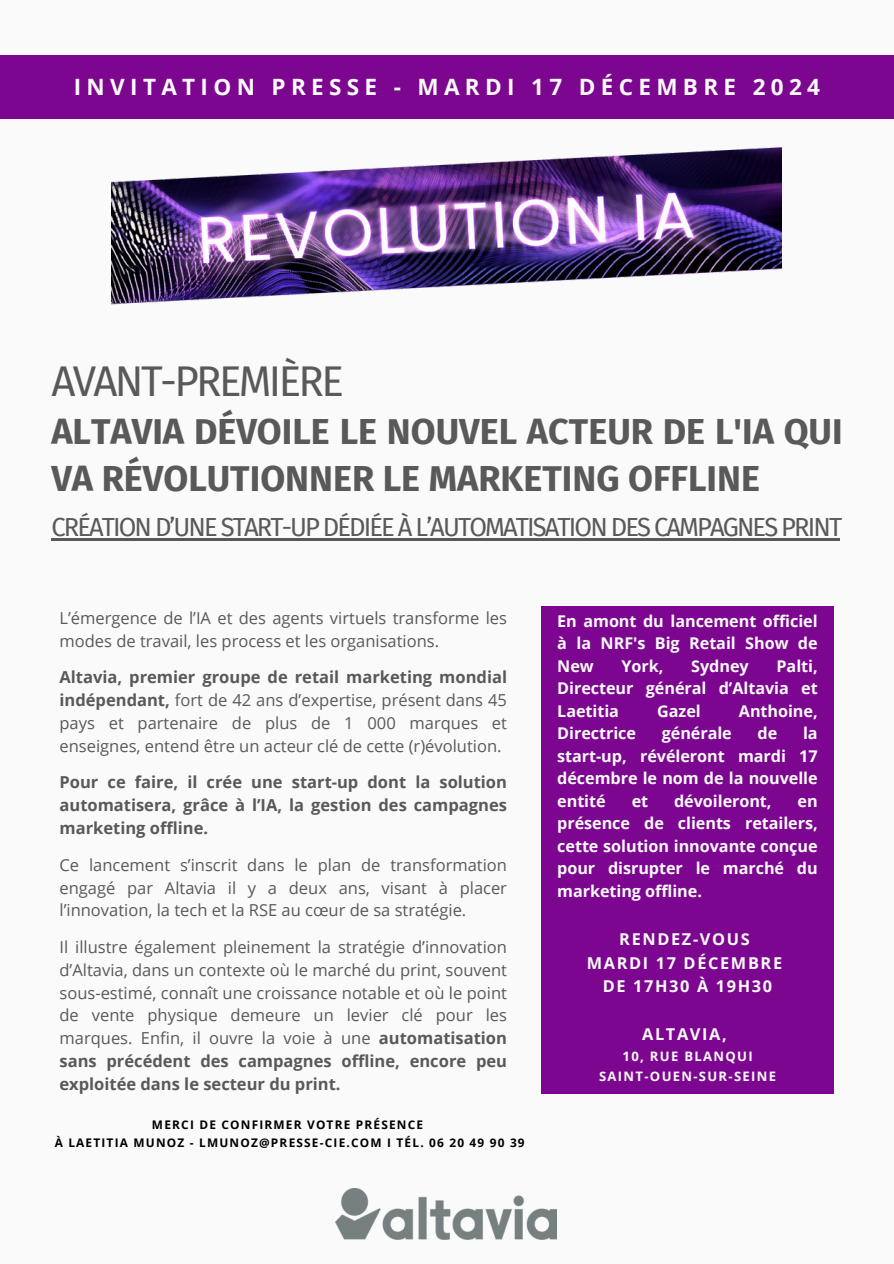
<style>
.page{position:relative;width:894px;height:1264px;background:#fff}
.page>*{position:absolute;margin:0;border:0;box-sizing:border-box;transform-origin:0 0}
.t1{font:42px "Fira Sans";letter-spacing:-.065em;color:#595959}
.t2{font:700 36px/46.3px "Fira Sans";color:#595959}
.t3{font:25.5px "Fira Sans";letter-spacing:-.075em;color:#595959}
.t4{font:700 22.5px "Open Sans";letter-spacing:.24em;color:#fafafa}
.t5{font:16.5px/22.8px "Open Sans";color:#595959;text-align:justify}
.t6{font:700 16.5px/22.8px "Open Sans";color:#595959;text-align:justify}
.t7{font:700 16.35px/24px "Open Sans";letter-spacing:.1em;color:#fafafa;text-align:center}
.t8{font:700 16.2px/22.5px "Open Sans";letter-spacing:-.005em;color:#fafafa;text-align:justify}
.t9{font:700 13.05px "Open Sans";letter-spacing:.1em;color:#fafafa}
.t10{font:700 11.85px "Open Sans";letter-spacing:.1em;color:#000}
.s1{font-weight:700}
</style>
<div class="page">
<div style="left:0;top:0;width:893px;height:1263px;background:#fafafa"></div>
<div style="left:0;top:56px;width:893px;height:63px;background:#7d0690"></div>
<div style="left:541px;top:606px;width:292px;height:488px;background:#7d0690"></div>
<img style="left:112px;top:147px;width:669px;height:158px">
<img style="left:335px;top:1188px;width:221px;height:51px">
<hr style="left:51px;top:538px;width:789px;height:3px;background:#595959">
<h3 class="t4" style="left:74px;top:71px;width:747px">INVITATION PRESSE - MARDI 17 DÉCEMBRE 2024</h3>
<h2 class="t1" style="left:51px;top:357px;width:294px">AVANT-PREMIÈRE</h2>
<h2 class="t2" style="left:51px;top:409px;width:792px">ALTAVIA DÉVOILE LE NOUVEL ACTEUR DE L'IA QUI<br>VA RÉVOLUTIONNER LE MARKETING OFFLINE</h2>
<h6 class="t3" style="left:51px;top:512px;width:792px">CRÉATION D’UNE START-UP DÉDIÉE À L’AUTOMATISATION DES CAMPAGNES PRINT</h6>
<h6 class="t5" style="left:59px;top:606px;width:449px">L’émergence de l’IA et des agents virtuels transforme les modes de travail, les process et les organisations.</h6>
<h5 class="t5" style="left:59px;top:665px;width:449px"><span class="s1">Altavia, premier groupe de retail marketing mondial indépendant,</span> fort de 42 ans d’expertise, présent dans 45 pays et partenaire de plus de 1 000 marques et enseignes, entend être un acteur clé de cette (r)évolution.</h5>
<h6 class="t6" style="left:59px;top:770px;width:449px">Pour ce faire, il crée une start-up dont la solution automatisera, grâce à l’IA, la gestion des campagnes marketing offline.</h6>
<h6 class="t5" style="left:59px;top:853px;width:449px">Ce lancement s’inscrit dans le plan de transformation engagé par Altavia il y a deux ans, visant à placer l’innovation, la tech et la RSE au cœur de sa stratégie.</h6>
<h5 class="t5" style="left:59px;top:935px;width:449px">Il illustre également pleinement la stratégie d’innovation d’Altavia, dans un contexte où le marché du print, souvent sous-estimé, connaît une croissance notable et où le point de vente physique demeure un levier clé pour les marques. Enfin, il ouvre la voie à une <span class="s1">automatisation sans précédent des campagnes offline, encore peu exploitée dans le secteur du print.</span></h5>
<h4 class="t7" style="left:586px;top:926px;width:197px">RENDEZ-VOUS<br>MARDI 17 DÉCEMBRE<br>DE 17H30 À 19H30</h4>
<p class="t8" style="left:557px;top:609px;width:262px">En amont du lancement officiel à la NRF's Big Retail Show de New</p>
<p class="t8" style="left:557px;top:654px;width:262px;text-indent:219px">Palti, Directeur général d’Altavia et Laetitia</p>
<p class="t8" style="left:621px;top:654px;width:43px">York,</p>
<p class="t8" style="left:691px;top:654px;width:59px">Sydney</p>
<p class="t8" style="left:657px;top:699px;width:45px">Gazel</p>
<p class="t8" style="left:738px;top:699px;width:80px">Anthoine,</p>
<p class="t8" style="left:557px;top:721px;width:80px">Directrice</p>
<p class="t8" style="left:661px;top:721px;width:72px">générale</p>
<p class="t8" style="left:757px;top:721px;width:21px">de</p>
<p class="t8" style="left:557px;top:721px;width:262px;text-indent:246px">la start-up, révéleront mardi 17 décembre le nom de la nouvelle entité</p>
<p class="t8" style="left:631px;top:789px;width:18px">et</p>
<p class="t8" style="left:674px;top:789px;width:99px">dévoileront,</p>
<p class="t8" style="left:557px;top:789px;width:262px;text-indent:240px">en présence de clients retailers, cette solution innovante conçue pour disrupter le marché du marketing offline.</p>
<p class="t7" style="left:642px;top:1022px;width:86px">ALTAVIA,</p>
<p class="t9" style="left:622px;top:1047px;width:132px">10, RUE BLANQUI</p>
<p class="t9" style="left:599px;top:1066px;width:178px">SAINT-OUEN-SUR-SEINE</p>
<p class="t10" style="left:152px;top:1116px;width:272px">MERCI DE CONFIRMER VOTRE PRÉSENCE</p>
<p class="t10" style="left:55px;top:1134px;width:471px">À LAETITIA MUNOZ - LMUNOZ@PRESSE-CIE.COM I TÉL. 06 20 49 90 39</p>
</div>
